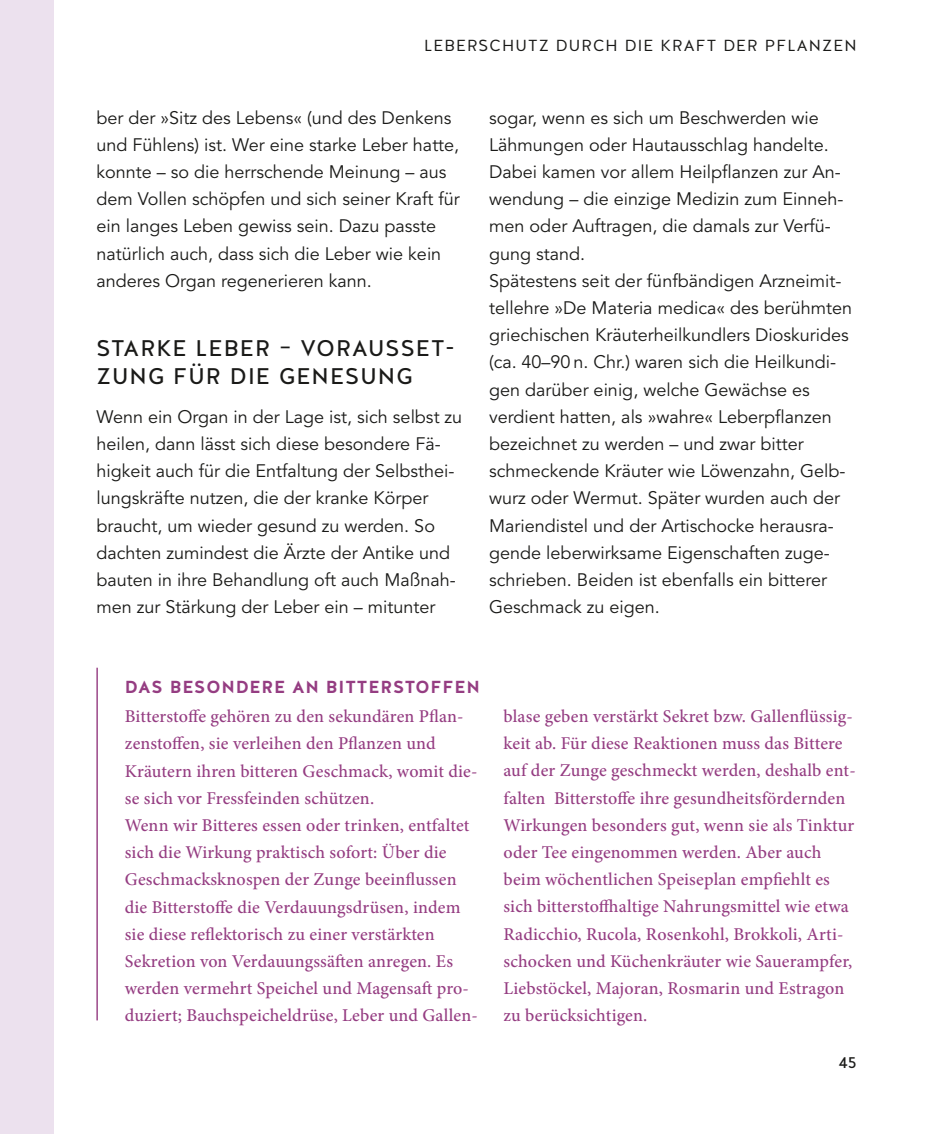
<style>
.page{position:relative;width:936px;height:1134px;background:#fff}
.page>*{position:absolute;margin:0;border:0;box-sizing:border-box;transform-origin:0 0}
.t1{font:22.6px/27.2px "Halis GR";letter-spacing:.05em;color:#1a1a18}
.t2{font:18px/27.2px "Avenir LT Std";color:#1a1a18}
.t3{font:500 18px/27.2px "Minion Pro";letter-spacing:.01em;color:#953d82}
.t4{font:700 17.4px "Halis GR";letter-spacing:.05em;color:#953d82}
.t5{font:16px "Halis GR";letter-spacing:.07em;color:#1a1a18}
.t6{font:16px "Halis GR";color:#1a1a18}
</style>
<div class="page">
<div style="left:0;top:0;width:54px;height:1134px;background:#ece1ee"></div>
<hr style="left:96px;top:668px;width:2px;height:352px;background:#953d82">
<p class="t5" style="left:424px;top:36px;width:434px">LEBERSCHUTZ DURCH DIE KRAFT DER PFLANZEN</p>
<p class="t2" style="left:96px;top:105px;width:365px">ber der »Sitz des Lebens« (und des Denkens und Fühlens) ist. Wer eine starke Leber hatte, konnte – so die herrschende Meinung – aus dem Vollen schöpfen und sich seiner Kraft für ein langes Leben gewiss sein. Dazu passte natürlich auch, dass sich die Leber wie kein anderes Organ regenerieren kann.</p>
<p class="t1" style="left:96px;top:335px;width:360px">STARKE LEBER – VORAUSSET-<br>ZUNG FÜR DIE GENESUNG</p>
<p class="t2" style="left:96px;top:404px;width:367px">Wenn ein Organ in der Lage ist, sich selbst zu heilen, dann lässt sich diese besondere Fä&shy;higkeit auch für die Entfaltung der Selbsthei&shy;lungskräfte nutzen, die der kranke Körper braucht, um wieder gesund zu werden. So dachten zumindest die Ärzte der Antike und bauten in ihre Behandlung oft auch Maßnah&shy;men zur Stärkung der Leber ein – mitunter</p>
<p class="t2" style="left:489px;top:105px;width:364px">sogar, wenn es sich um Beschwerden wie Lähmungen oder Hautausschlag handelte.<br>Dabei kamen vor allem Heilpflanzen zur An&shy;wendung – die einzige Medizin zum Einneh&shy;men oder Auftragen, die damals zur Verfü&shy;gung stand.<br>Spätestens seit der fünfbändigen Arzneimit&shy;tellehre »De Materia medica« des berühmten griechischen Kräuterheilkundlers Dioskurides (ca. 40–90 n. Chr.) waren sich die Heilkundi&shy;gen darüber einig, welche Gewächse es verdient hatten, als »wahre« Leberpflanzen bezeichnet zu werden – und zwar bitter schmeckende Kräuter wie Löwenzahn, Gelb&shy;wurz oder Wermut. Später wurden auch der Mariendistel und der Artischocke herausra&shy;gende leberwirksame Eigenschaften zuge&shy;schrieben. Beiden ist ebenfalls ein bitterer Geschmack zu eigen.</p>
<p class="t4" style="left:125px;top:677px;width:356px">DAS BESONDERE AN BITTERSTOFFEN</p>
<p class="t3" style="left:125px;top:704px;width:354px">Bitterstofe gehören zu den sekundären Plan&shy;zenstofen, sie verleihen den Planzen und Kräutern ihren bitteren Geschmack, womit die&shy;se sich vor Fressfeinden schützen.<br>Wenn wir Bitteres essen oder trinken, entfaltet sich die Wirkung praktisch sofort: Über die Geschmacksknospen der Zunge beeinlussen die Bitterstofe die Verdauungsdrüsen, indem sie diese relektorisch zu einer verstärkten Sekretion von Verdauungssäten anregen. Es werden vermehrt Speichel und Magensat pro&shy;duziert; Bauchspeicheldrüse, Leber und Gallen-</p>
<p class="t3" style="left:503px;top:703px;width:354px">blase geben verstärkt Sekret bzw. Gallenlüssig&shy;keit ab. Für diese Reaktionen muss das Bittere auf der Zunge geschmeckt werden, deshalb ent&shy;falten Bitterstofe ihre gesundheitsfördernden Wirkungen besonders gut, wenn sie als Tinktur oder Tee eingenommen werden. Aber auch beim wöchentlichen Speiseplan empiehlt es sich bitterstohaltige Nahrungsmittel wie etwa Radicchio, Rucola, Rosenkohl, Brokkoli, Arti&shy;schocken und Küchenkräuter wie Sauerampfer, Liebstöckel, Majoran, Rosmarin und Estragon zu berücksichtigen.</p>
<p class="t6" style="left:838px;top:1053px;width:19px">45</p>
</div>
